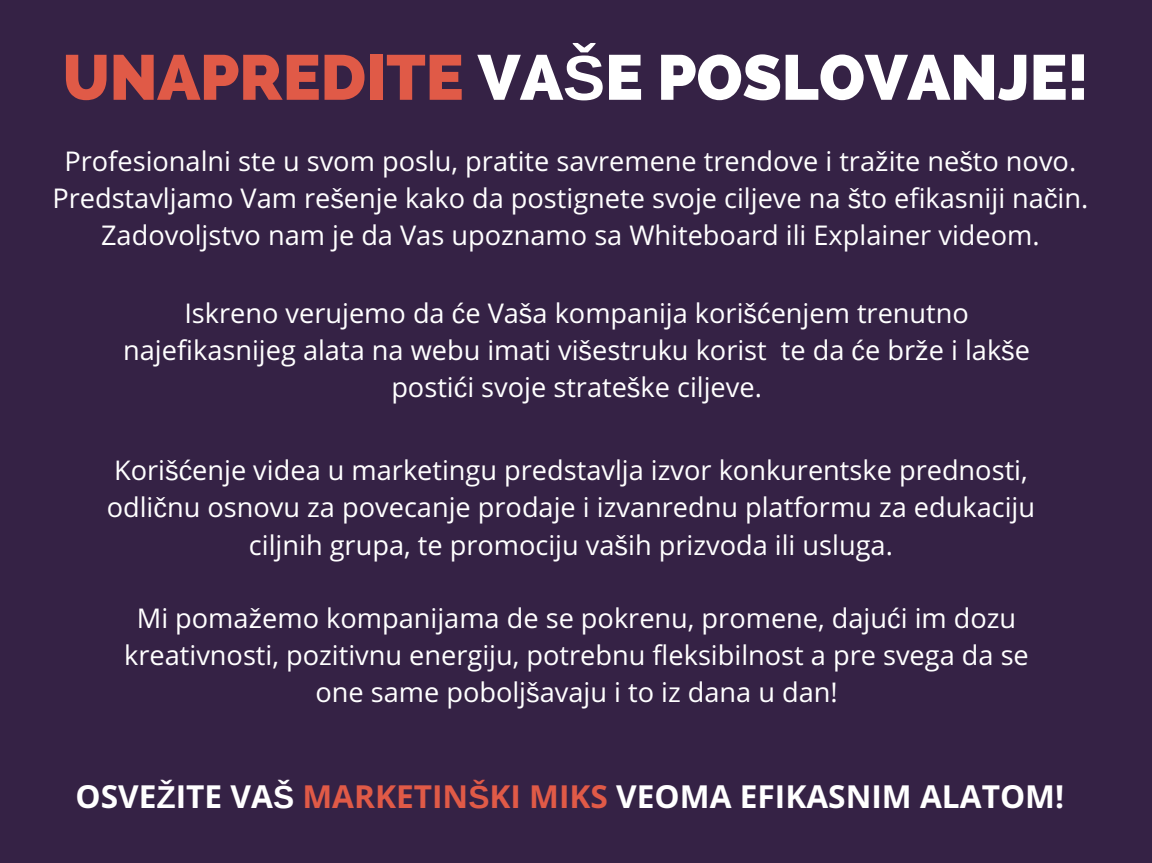
<style>
.page{position:relative;width:1152px;height:863px;background:#fff}
.page>*{position:absolute;margin:0;border:0;box-sizing:border-box;transform-origin:0 0}
.t1{font:800 63.45px "Raleway";color:#fff}
.t2{font:700 31.65px "Open Sans";color:#fff}
.t3{font:27.15px/37.2px "Open Sans";color:#fff;text-align:center}
.s1{color:#e05a47}
.s2{font-family:"Arimo";font-weight:700}
.s3{font-family:"Arimo"}
.s4{font-family:"Arimo";color:#e05a47}
</style>
<div class="page">
<div style="left:0;top:0;width:1152px;height:862px;background:#352245"></div>
<h1 class="t1" style="left:63px;top:40px;width:1027px"><span class="s1">UNAPREDITE</span> VA<span class="s2">Š</span>E POSLOVANJE!</h1>
<p class="t3" style="left:52px;top:141px;width:1038px">Profesionalni ste u svom poslu, pratite savremene trendove i tra<span class="s3">ž</span>ite ne<span class="s3">š</span>to novo.<br>Predstavljamo Vam re<span class="s3">š</span>enje kako da postignete svoje ciljeve na <span class="s3">š</span>to efikasniji na<span class="s3">č</span>in.<br>Zadovoljstvo nam je da Vas upoznamo sa Whiteboard ili Explainer videom.</p>
<p class="t3" style="left:123px;top:293px;width:908px">Iskreno verujemo da <span class="s3">ć</span>e Va<span class="s3">š</span>a kompanija kori<span class="s3">šć</span>enjem trenutno najefikasnijeg alata na webu imati vi<span class="s3">š</span>estruku korist te da <span class="s3">ć</span>e br<span class="s3">ž</span>e i lak<span class="s3">š</span>e posti<span class="s3">ć</span>i svoje strate<span class="s3">š</span>ke ciljeve.</p>
<p class="t3" style="left:107px;top:451px;width:930px">Kori<span class="s3">šć</span>enje videa u marketingu predstavlja izvor konkurentske prednosti, odli<span class="s3">č</span>nu osnovu za povecanje prodaje i izvanrednu platformu za edukaciju ciljnih grupa, te promociju va<span class="s3">š</span>ih prizvoda ili usluga.</p>
<p class="t3" style="left:124px;top:598px;width:906px">Mi poma<span class="s3">ž</span>emo kompanijama de se pokrenu, promene, daju<span class="s3">ć</span>i im dozu kreativnosti, pozitivnu energiju, potrebnu fleksibilnost a pre svega da se one same pobolj<span class="s3">š</span>avaju i to iz dana u dan!</p>
<p class="t2" style="left:75px;top:774px;width:990px">OSVE<span class="s3">Ž</span>ITE VA<span class="s3">Š</span> <span class="s1">MARKETIN</span><span class="s4">Š</span><span class="s1">KI MIKS</span> VEOMA EFIKASNIM ALATOM!</p>
</div>
